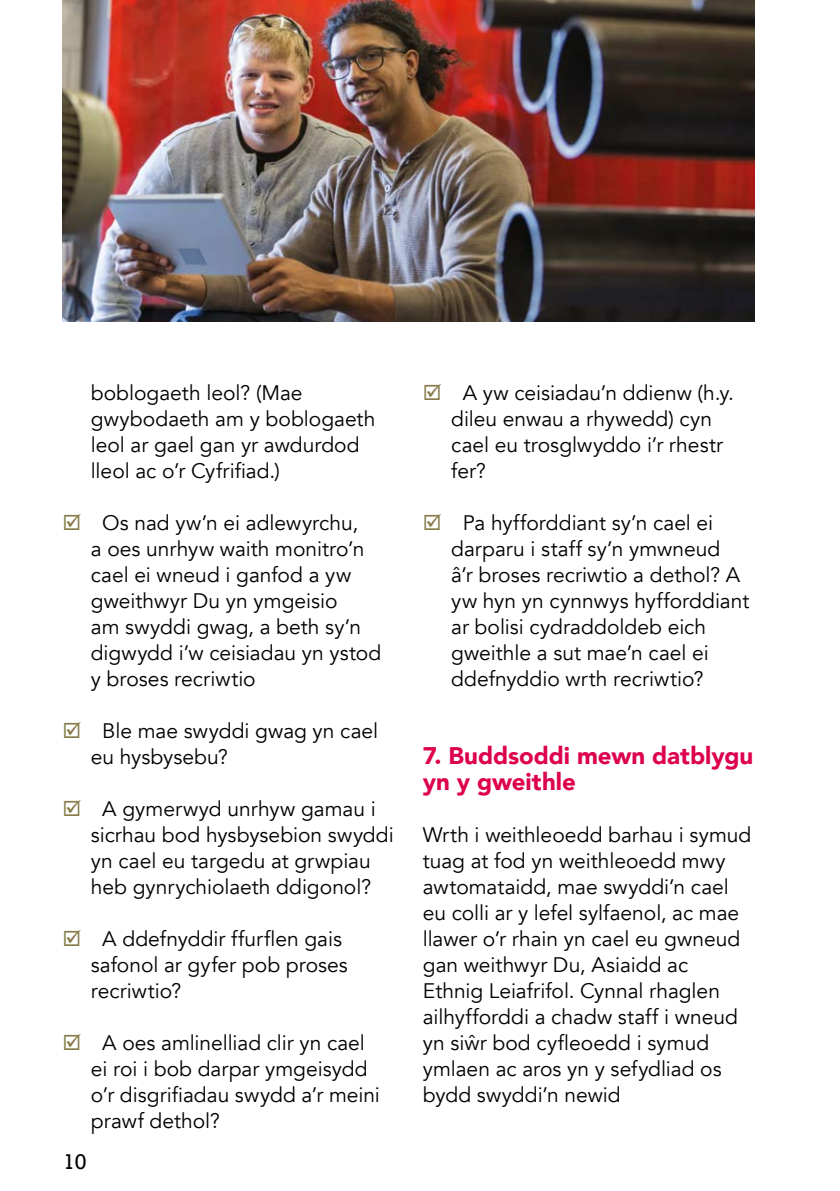
<style>
.page{position:relative;width:840px;height:1191px;background:#fff}
.page>*{position:absolute;margin:0;border:0;box-sizing:border-box;transform-origin:0 0}
.t1{font:900 24px/26px "Avenir";color:#dd004e}
.t2{font:21px/26px "Avenir";color:#000}
.t3{font:20px "Rockwell";color:#000}
.s1{color:#867b49}
</style>
<div class="page">
<img style="left:62px;top:0;width:692px;height:322px">
<p class="t2" style="left:91px;top:380px;width:286px">boblogaeth leol? (Mae gwybodaeth am y boblogaeth leol ar gael gan yr awdurdod lleol ac o’r Cyfrifiad.)</p>
<p class="t2" style="left:91px;top:510px;width:292px;text-indent:-28px"><span class="s1">☑</span> Os nad yw’n ei adlewyrchu,<br>a oes unrhyw waith monitro’n cael ei wneud i ganfod a yw gweithwyr Du yn ymgeisio<br>am swyddi gwag, a beth sy’n digwydd i’w ceisiadau yn ystod y broses recriwtio</p>
<p class="t2" style="left:91px;top:718px;width:289px;text-indent:-28px"><span class="s1">☑</span> Ble mae swyddi gwag yn cael eu hysbysebu?</p>
<p class="t2" style="left:91px;top:796px;width:304px;text-indent:-28px"><span class="s1">☑</span> A gymerwyd unrhyw gamau i sicrhau bod hysbysebion swyddi yn cael eu targedu at grwpiau heb gynrychiolaeth ddigonol?</p>
<p class="t2" style="left:91px;top:926px;width:258px;text-indent:-28px"><span class="s1">☑</span> A ddefnyddir ffurflen gais safonol ar gyfer pob proses recriwtio?</p>
<p class="t2" style="left:91px;top:1030px;width:290px;text-indent:-28px"><span class="s1">☑</span> A oes amlinelliad clir yn cael ei roi i bob darpar ymgeisydd o’r disgrifiadau swydd a’r meini prawf dethol?</p>
<p class="t3" style="left:63px;top:1149px;width:25px">10</p>
<p class="t2" style="left:451px;top:380px;width:284px;text-indent:-28px"><span class="s1">☑</span> A yw ceisiadau’n ddienw (h.y. dileu enwau a rhywedd) cyn cael eu trosglwyddo i’r rhestr fer?</p>
<p class="t2" style="left:451px;top:510px;width:299px;text-indent:-28px"><span class="s1">☑</span> Pa hyfforddiant sy’n cael ei darparu i staff sy’n ymwneud<br>â’r broses recriwtio a dethol? A yw hyn yn cynnwys hyfforddiant ar bolisi cydraddoldeb eich gweithle a sut mae’n cael ei ddefnyddio wrth recriwtio?</p>
<p class="t1" style="left:422px;top:742px;width:332px">7. Buddsoddi mewn datblygu yn y gweithle</p>
<p class="t2" style="left:422px;top:822px;width:330px">Wrth i weithleoedd barhau i symud tuag at fod yn weithleoedd mwy awtomataidd, mae swyddi’n cael eu colli ar y lefel sylfaenol, ac mae llawer o’r rhain yn cael eu gwneud gan weithwyr Du, Asiaidd ac<br>Ethnig Leiafrifol. Cynnal rhaglen ailhyfforddi a chadw staff i wneud yn siŵr bod cyfleoedd i symud ymlaen ac aros yn y sefydliad os bydd swyddi’n newid</p>
</div>
